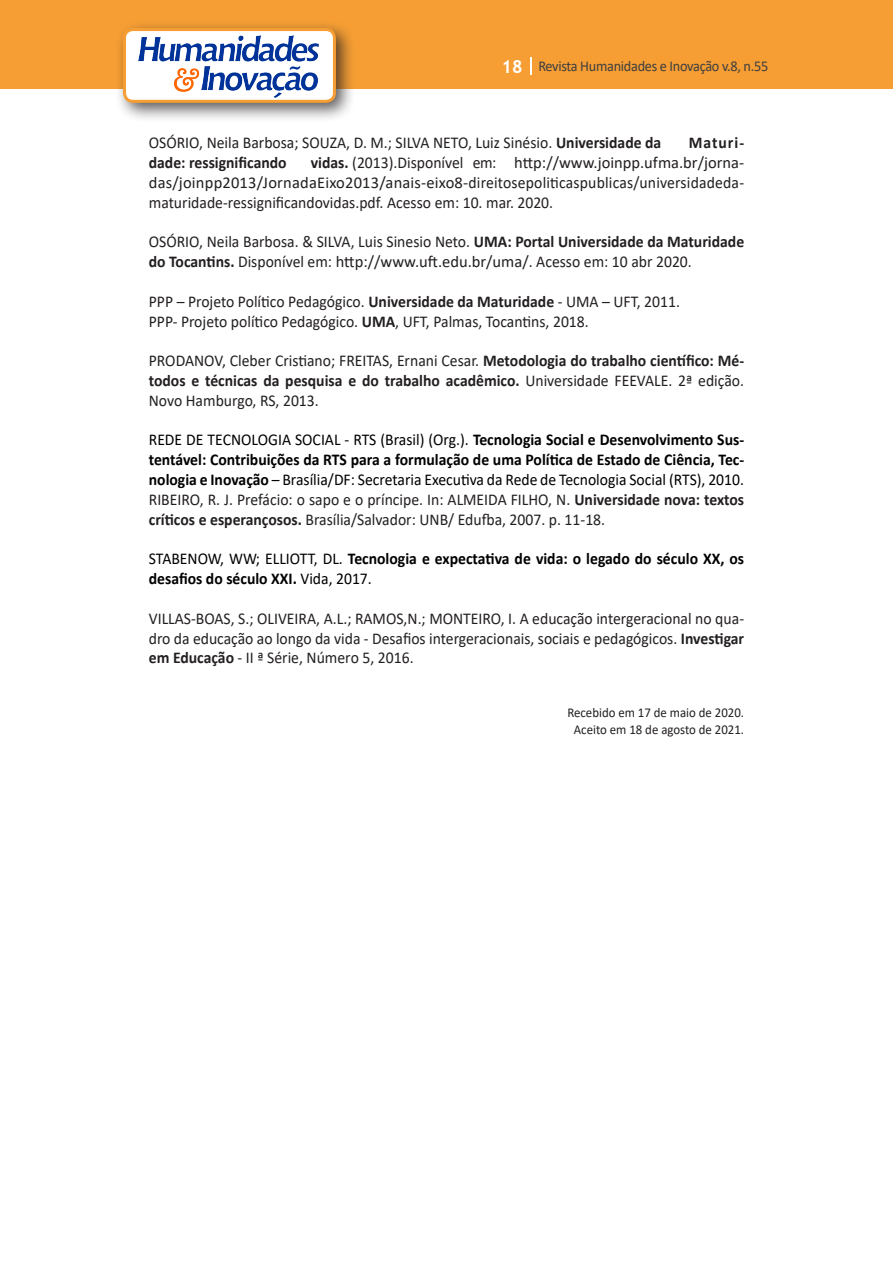
<style>
.page{position:relative;width:893px;height:1263px;background:#fff}
.page>*{position:absolute;margin:0;border:0;box-sizing:border-box;transform-origin:0 0}
.Texto{font:16.5px/19.8px "Calibri";color:#231f20;text-align:justify;scale:.95 1}
.Texto-2{font:700 16.5px/19.8px "Calibri";color:#000;text-align:justify;scale:.95 1}
.Texto-3{font:700 16.5px "Calibri";color:#231f20;scale:.95 1}
.t1{font:15px "Calibri";letter-spacing:-.02em;color:#3e3e3f;scale:.95 1}
.Texto-4{font:13.5px "Calibri";color:#231f20;scale:.95 1}
.s1{font-family:"Trebuchet MS";font-weight:700;font-size:18px;color:#fff}
.s2{font-weight:700}
.s3{font-weight:400}
</style>
<div class="page">
<div style="left:0;top:0;width:893px;height:88px;background:#f69e34"></div>
<svg style="left:530px;top:57px;width:2px;height:18px"></svg>
<div style="left:115px;top:20px;width:241px;height:103px;background:#231f20;opacity:.75"></div>
<div style="left:125px;top:30px;width:209px;height:71px;background:#fff;border-radius:9px"></div>
<img style="left:138px;top:35px;width:181px;height:62px">
<div style="left:123px;top:28px;width:213px;height:75px;border:3px solid #f69e34;border-radius:9px"></div>
<p class="t1" style="left:501px;top:56px;width:282px"><span class="s1">18</span> Revista Humanidades e Inovação v.8, n.55</p>
<p class="Texto" style="left:149px;top:133px;width:541px">OSÓRIO, Neila Barbosa; SOUZA, D. M.; SILVA NETO, Luiz Sinésio. <span class="s2">Universidade da</span></p>
<p class="Texto-3" style="left:689px;top:131px;width:60px">Maturi-</p>
<p class="Texto-3" style="left:149px;top:151px;width:147px">dade: ressignificando</p>
<p class="Texto" style="left:149px;top:152px;width:628px;text-indent:162px"><span class="s2">vidas.</span> (2013).Disponível em: http://www.joinpp.ufma.br/jorna&shy;das/joinpp2013/JornadaEixo2013/anais-eixo8-direitosepoliticaspublicas/universidadeda&shy;maturidade-ressignificandovidas.pdf. Acesso em: 10. mar. 2020.</p>
<p class="Texto" style="left:149px;top:232px;width:628px">OSÓRIO, Neila Barbosa. &amp; SILVA, Luis Sinesio Neto. <span class="s2">UMA: Portal Universidade da Maturidade do Tocantins.</span> Disponível em: http://www.uft.edu.br/uma/. Acesso em: 10 abr 2020.</p>
<p class="Texto" style="left:149px;top:291px;width:561px">PPP – Projeto Político Pedagógico. <span class="s2">Universidade da Maturidade</span> - UMA – UFT, 2011.</p>
<p class="Texto" style="left:149px;top:311px;width:465px">PPP- Projeto político Pedagógico. <span class="s2">UMA</span>, UFT, Palmas, Tocantins, 2018.</p>
<p class="Texto" style="left:149px;top:350px;width:628px">PRODANOV, Cleber Cristiano; FREITAS, Ernani Cesar. <span class="s2">Metodologia do trabalho científico: Mé&shy;todos e técnicas da pesquisa e do trabalho acadêmico.</span> Universidade FEEVALE. 2ª edição.<br>Novo Hamburgo, RS, 2013.</p>
<p class="Texto-2" style="left:149px;top:430px;width:628px"><span class="s3">REDE DE TECNOLOGIA SOCIAL - RTS (Brasil) (Org.).</span> Tecnologia Social e Desenvolvimento Sus&shy;tentável: Contribuições da RTS para a formulação de uma Política de Estado de Ciência, Tec&shy;nologia e Inovação <span class="s3">– Brasília/DF: Secretaria Executiva da Rede de Tecnologia Social (RTS), 2010.</span></p>
<p class="Texto" style="left:149px;top:489px;width:628px">RIBEIRO, R. J. Prefácio: o sapo e o príncipe. In: ALMEIDA FILHO, N. <span class="s2">Universidade nova: textos críticos e esperançosos.</span> Brasília/Salvador: UNB/ Edufba, 2007. p. 11-18.</p>
<p class="Texto-2" style="left:149px;top:549px;width:628px"><span class="s3">STABENOW, WW; ELLIOTT, DL.</span> Tecnologia e expectativa de vida: o legado do século XX, os desafios do século XXI. <span class="s3">Vida, 2017.</span></p>
<p class="Texto" style="left:149px;top:608px;width:628px">VILLAS-BOAS, S.; OLIVEIRA, A.L.; RAMOS,N.; MONTEIRO, I. A educação intergeracional no qua&shy;dro da educação ao longo da vida - Desafios intergeracionais, sociais e pedagógicos. <span class="s2">Investigar em Educação</span> - II ª Série, Número 5, 2016.</p>
<p class="Texto-4" style="left:567px;top:703px;width:188px">Recebido em 17 de maio de 2020.</p>
<p class="Texto-4" style="left:574px;top:720px;width:181px">Aceito em 18 de agosto de 2021.</p>
</div>
